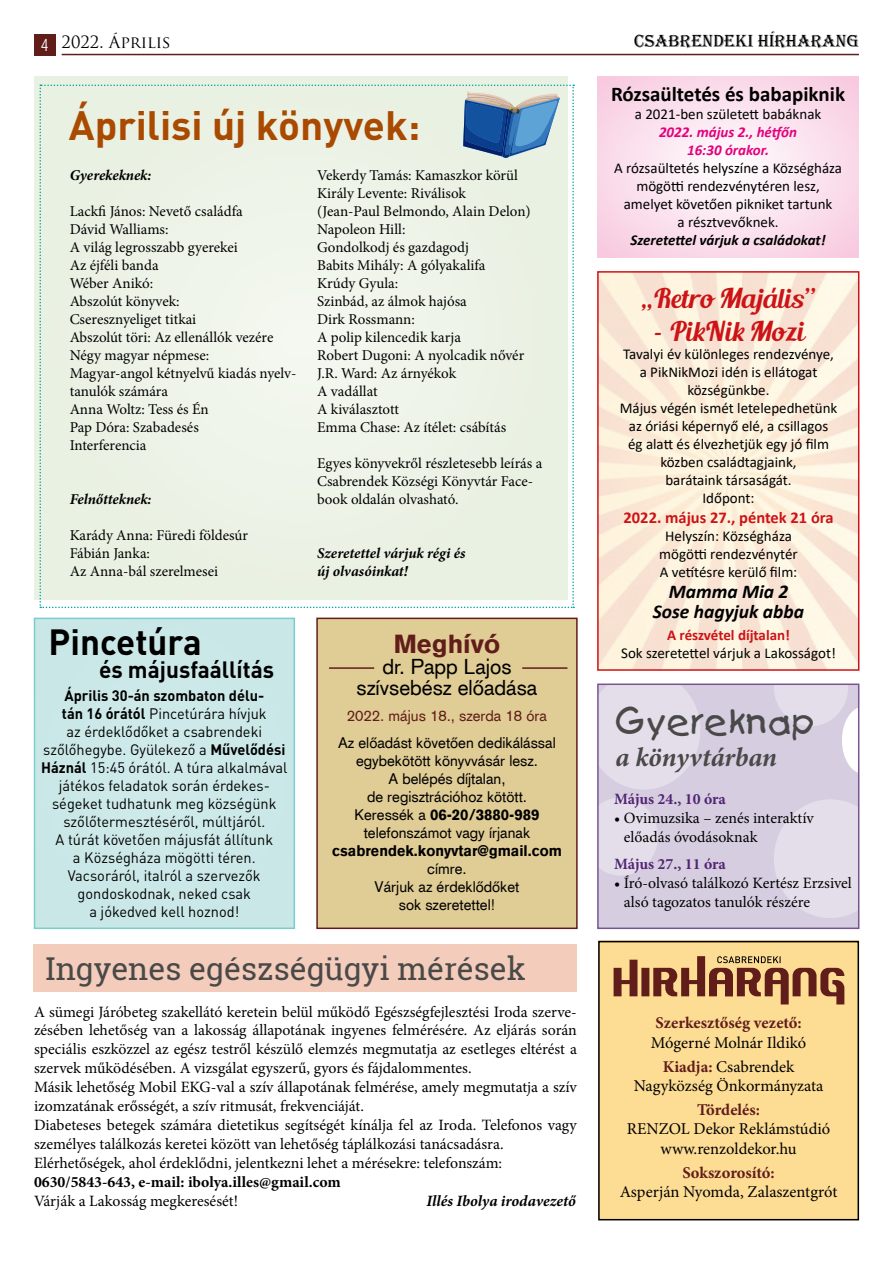
<style>
.page{position:relative;width:893px;height:1263px;background:#fff}
.page>*{position:absolute;margin:0;border:0;box-sizing:border-box;transform-origin:0 0}
.t1{font:700 40.5px "DIN Pro";color:#aa4a00}
.t2{font:700 36px "DIN Pro";color:#000}
.t3{font:34.5px "Kids HU Plain";color:#494948}
.t4{font:31.5px "Roboto Slab";color:#494948}
.t5{font:27px "Blenda Script";color:#cd1316}
.t6{font:italic 700 27px "Minion Pro";letter-spacing:-.005em;color:#494948}
.t7{font:900 25.5px "Akzidenz Grotesk CE";color:#611d1a}
.t8{font:700 23.25px "DIN Pro";color:#000}
.t9{font:21px/21px "Akzidenz Grotesk CE";color:#000;text-align:center}
.t10{font:700 21px "Calibri";color:#000}
.t11{font:italic 700 19.5px/19.5px "Calibri";color:#000;text-align:center}
.t12{font:18px "Algerian";color:#000}
.t13{font:16.5px/23.7px "Minion Pro";color:#000;text-align:center}
.t14{font:700 16.5px "Minion Pro";color:#611d1a}
.t15{font:700 16.5px "Calibri";color:#cd1316}
.t16{font:16.5px "Trajan Pro";color:#000}
.t17{font:15.75px/18.9px "Minion Pro";color:#000}
.t18{font:700 15.75px "Minion Pro";color:#000}
.t19{font:700 15.75px "Minion Pro";letter-spacing:-.005em;color:#522572}
.t20{font:italic 700 15.75px "Minion Pro";color:#000}
.t21{font:15px/18px "Minion Pro";color:#000}
.t22{font:15px/18px "Calibri";color:#000;text-align:center}
.t23{font:15px/18px "DIN Pro";color:#000;text-align:center}
.t24{font:15px/18px "Akzidenz Grotesk CE";color:#000;text-align:center}
.t25{font:italic 700 15px/18px "Minion Pro";letter-spacing:-.005em;color:#000}
.t26{font:italic 700 15px/18px "Calibri";color:#e5007d;text-align:center}
.t27{font:900 15px "Akzidenz Grotesk CE";color:#000;scale:.95 1}
.t28{font:italic 700 15px "Calibri";color:#000}
.t29{font:15px "Akzidenz Grotesk CE";color:#611d1a}
.t30{font:700 15px "Calibri";color:#cd1316}
.s1{font-family:"Swiss 721 Light Condensed HU Normal";color:#fff}
.s2{font-weight:700}
.s3{font-weight:900}
.s4{font-weight:700;color:#611d1a}
</style>
<div class="page">
<div style="left:34px;top:618px;width:261px;height:311px;background:#cbe8e7"></div>
<div style="left:316px;top:618px;width:262px;height:311px;background:#e0cc95;border:2px solid #611d1a"></div>
<div style="left:34px;top:944px;width:543px;height:47px;background:#f3ccbc"></div>
<hr style="left:62px;top:54px;width:797px;height:1px;background:#611d1a">
<div style="left:34px;top:34px;width:21px;height:21px;background:#611d1a"></div>
<div style="left:598px;top:941px;width:261px;height:278px;background:#fddc94"></div>
<div style="left:598px;top:941px;width:261px;height:279px;border:2px solid #000"></div>
<svg style="left:614px;top:956px;width:230px;height:48px"></svg>
<div style="left:34px;top:76px;width:533px;height:523px;background:#e9f1e2"></div>
<svg style="left:39px;top:85px;width:535px;height:523px"></svg>
<div style="left:599px;top:684px;width:260px;height:244px;background:#d6cde1"></div>
<div style="left:842px;top:707px;width:43px;height:67px;background:#fff;border-radius:50%"></div>
<svg style="left:774px;top:799px;width:113px;height:119px;fill:#e4deeb"></svg>
<svg style="left:587px;top:671px;width:113px;height:118px;fill:#e4deeb"></svg>
<svg style="left:584px;top:797px;width:74px;height:78px;fill:#e4deeb"></svg>
<svg style="left:774px;top:648px;width:74px;height:78px;fill:#e4deeb"></svg>
<div style="left:597px;top:683px;width:262px;height:246px;border:2px solid #795491"></div>
<img style="left:600px;top:274px;width:256px;height:394px">
<div style="left:597px;top:271px;width:262px;height:400px;border:2px solid #cd1316"></div>
<svg style="left:597px;top:76px;width:262px;height:182px;fill:#fadfec"></svg>
<hr style="left:329px;top:667px;width:45px;height:2px;background:#611d1a">
<hr style="left:522px;top:667px;width:45px;height:2px;background:#611d1a">
<p class="t16" style="left:41px;top:31px;width:132px"><span class="s1">4</span> 2022. Április</p>
<p class="t12" style="left:634px;top:31px;width:226px">CSABRENDEKI HÍRHARANG</p>
<h1 class="t1" style="left:69px;top:98px;width:353px">Áprilisi új könyvek:</h1>
<p class="t25" style="left:70px;top:166px;width:83px">Gyerekeknek:</p>
<p class="t21" style="left:70px;top:202px;width:228px">Lackfi János: Nevető családfa<br>Dávid Walliams:<br>A világ legrosszabb gyerekei<br>Az éjféli banda<br>Wéber Anikó:<br>Abszolút könyvek:<br>Cseresznyeliget titkai<br>Abszolút töri: Az ellenállók vezére<br>Négy magyar népmese:<br>Magyar-angol kétnyelvű kiadás nyelv&shy;tanulók számára<br>Anna Woltz: Tess és Én<br>Pap Dóra: Szabadesés<br>Interferencia</p>
<p class="t25" style="left:70px;top:490px;width:83px">Felnőtteknek:</p>
<p class="t21" style="left:70px;top:526px;width:180px">Karády Anna: Füredi földesúr<br>Fábián Janka:<br>Az Anna-bál szerelmesei</p>
<h2 class="t2" style="left:49px;top:617px;width:155px">Pincetúra</h2>
<h3 class="t8" style="left:99px;top:653px;width:177px">és májusfaállítás</h3>
<p class="t23" style="left:41px;top:686px;width:248px"><span class="s2">Április 30-án szombaton délu-<br>tán 16 órától</span> Pincetúrára hívjuk<br>az érdeklődőket a csabrendeki szőlőhegybe. Gyülekező a <span class="s2">Művelődési<br>Háznál</span> 15:45 órától. A túra alkalmával játékos feladatok során érdekes&shy;ségeket tudhatunk meg községünk szőlőtermesztéséről, múltjáról.<br>A túrát követően májusfát állítunk<br>a Községháza mögötti téren.<br>Vacsoráról, italról a szervezők gondoskodnak, neked csak<br>a jókedved kell hoznod!</p>
<p class="t21" style="left:317px;top:166px;width:215px">Vekerdy Tamás: Kamaszkor körül<br>Király Levente: Riválisok (Jean-Paul Belmondo, Alain Delon)<br>Napoleon Hill:<br>Gondolkodj és gazdagodj<br>Babits Mihály: A gólyakalifa<br>Krúdy Gyula:<br>Szinbád, az álmok hajósa<br>Dirk Rossmann:<br>A polip kilencedik karja<br>Robert Dugoni: A nyolcadik nővér<br>J.R. Ward: Az árnyékok<br>A vadállat<br>A kiválasztott<br>Emma Chase: Az ítélet: csábítás</p>
<p class="t21" style="left:317px;top:454px;width:227px">Egyes könyvekről részletesebb leírás a<br>Csabrendek Községi Könyvtár Face&shy;book oldalán olvasható.</p>
<p class="t25" style="left:317px;top:544px;width:150px">Szeretettel várjuk régi és új olvasóinkat!</p>
<h3 class="t7" style="left:394px;top:627px;width:108px">Meghívó</h3>
<h3 class="t9" style="left:357px;top:655px;width:182px">dr. Papp Lajos szívsebész előadása</h3>
<p class="t29" style="left:347px;top:706px;width:202px">2022. május 18., szerda 18 óra</p>
<p class="t24" style="left:338px;top:733px;width:219px">Az előadást követően dedikálással egybekötött könyvvásár lesz.<br>A belépés díjtalan,<br>de regisztrációhoz kötött.<br>Keressék a <span class="s3">06-20/3880-989 </span>telefonszámot vagy írjanak</p>
<p class="t27" style="left:332px;top:840px;width:243px">csabrendek.konyvtar@gmail.com</p>
<p class="t24" style="left:375px;top:859px;width:146px">címre.<br>Várjuk az érdeklődőket sok szeretettel!</p>
<h3 class="t4" style="left:46px;top:947px;width:482px">Ingyenes egészségügyi mérések</h3>
<p class="t17" style="left:34px;top:1002px;width:544px">A sümegi Járóbeteg szakellátó keretein belül működő Egészségfejlesztési Iroda szerve&shy;zésében lehetőség van a lakosság állapotának ingyenes felmérésére. Az eljárás során speciális eszközzel az egész testről készülő elemzés megmutatja az esetleges eltérést a szervek működésében. A vizsgálat egyszerű, gyors és fájdalommentes.<br>Másik lehetőség Mobil EKG-val a szív állapotának felmérése, amely megmutatja a szív izomzatának erősségét, a szív ritmusát, frekvenciáját.<br>Diabeteses betegek számára dietetikus segítségét kínálja fel az Iroda. Telefonos vagy személyes találkozás keretei között van lehetőség táplálkozási tanácsadásra.<br>Elérhetőségek, ahol érdeklődni, jelentkezni lehet a mérésekre: telefonszám:</p>
<p class="t18" style="left:34px;top:1170px;width:308px">0630/5843-643, e-mail: ibolya.illes@gmail.com</p>
<p class="t17" style="left:34px;top:1191px;width:206px">Várják a Lakosság megkeresését!</p>
<p class="t20" style="left:426px;top:1189px;width:151px">Illés Ibolya irodavezető</p>
<h3 class="t10" style="left:611px;top:79px;width:236px">Rózsaültetés és babapiknik</h3>
<p class="t22" style="left:635px;top:104px;width:188px">a 2021-ben született babáknak</p>
<p class="t26" style="left:659px;top:122px;width:140px">2022. május 2., hétfőn<br>16:30 órakor.</p>
<p class="t22" style="left:614px;top:158px;width:229px">A rózsaültetés helyszíne a Községháza mögötti rendezvénytéren lesz, amelyet követően pikniket tartunk<br>a résztvevőknek.</p>
<p class="t28" style="left:630px;top:229px;width:197px">Szeretettel várjuk a családokat!</p>
<h3 class="t5" style="left:642px;top:281px;width:174px">„Retro Majális”</h3>
<h3 class="t5" style="left:653px;top:314px;width:153px">– PikNik Mozi</h3>
<p class="t22" style="left:620px;top:344px;width:219px">Tavalyi év különleges rendezvénye, a PikNikMozi idén is ellátogat községünkbe.<br>Május végén ismét letelepedhetünk az óriási képernyő elé, a csillagos<br>ég alatt és élvezhetjük egy jó film közben családtagjaink,<br>barátaink társaságát.<br>Időpont:</p>
<p class="t15" style="left:624px;top:505px;width:211px">2022. május 27., péntek 21 óra</p>
<p class="t22" style="left:659px;top:526px;width:140px">Helyszín: Községháza mögötti rendezvénytér<br>A vetítésre kerülő film:</p>
<p class="t11" style="left:653px;top:581px;width:153px">Mamma Mia 2<br>Sose hagyjuk abba</p>
<p class="t30" style="left:667px;top:624px;width:125px">A részvétel díjtalan!</p>
<p class="t22" style="left:621px;top:643px;width:216px">Sok szeretettel várjuk a Lakosságot!</p>
<h3 class="t3" style="left:616px;top:700px;width:200px">Gyereknap</h3>
<h3 class="t6" style="left:616px;top:738px;width:163px">a könyvtárban</h3>
<p class="t19" style="left:614px;top:788px;width:113px">Május 24., 10 óra</p>
<p class="t17" style="left:624px;top:808px;width:191px;text-indent:-10px">• Ovimuzsika – zenés interaktív előadás óvodásoknak</p>
<p class="t19" style="left:614px;top:853px;width:113px">Május 27., 11 óra</p>
<p class="t17" style="left:624px;top:874px;width:230px;text-indent:-10px">• Író-olvasó találkozó Kertész Erzsivel alsó tagozatos tanulók részére</p>
<p class="t14" style="left:655px;top:1011px;width:148px">Szerkesztőség vezető:</p>
<p class="t13" style="left:651px;top:1031px;width:157px">Mógerné Molnár Ildikó<br><span class="s4">Kiadja:</span> Csabrendek</p>
<p class="t13" style="left:634px;top:1074px;width:191px">Nagyközség Önkormányzata</p>
<p class="t14" style="left:697px;top:1098px;width:64px">Tördelés:</p>
<p class="t13" style="left:627px;top:1119px;width:205px;line-height:19.5px">RENZOL Dekor Reklámstúdió www.renzoldekor.hu</p>
<p class="t14" style="left:682px;top:1161px;width:94px">Sokszorosító:</p>
<p class="t13" style="left:620px;top:1180px;width:219px">Asperján Nyomda, Zalaszentgrót</p>
</div>
